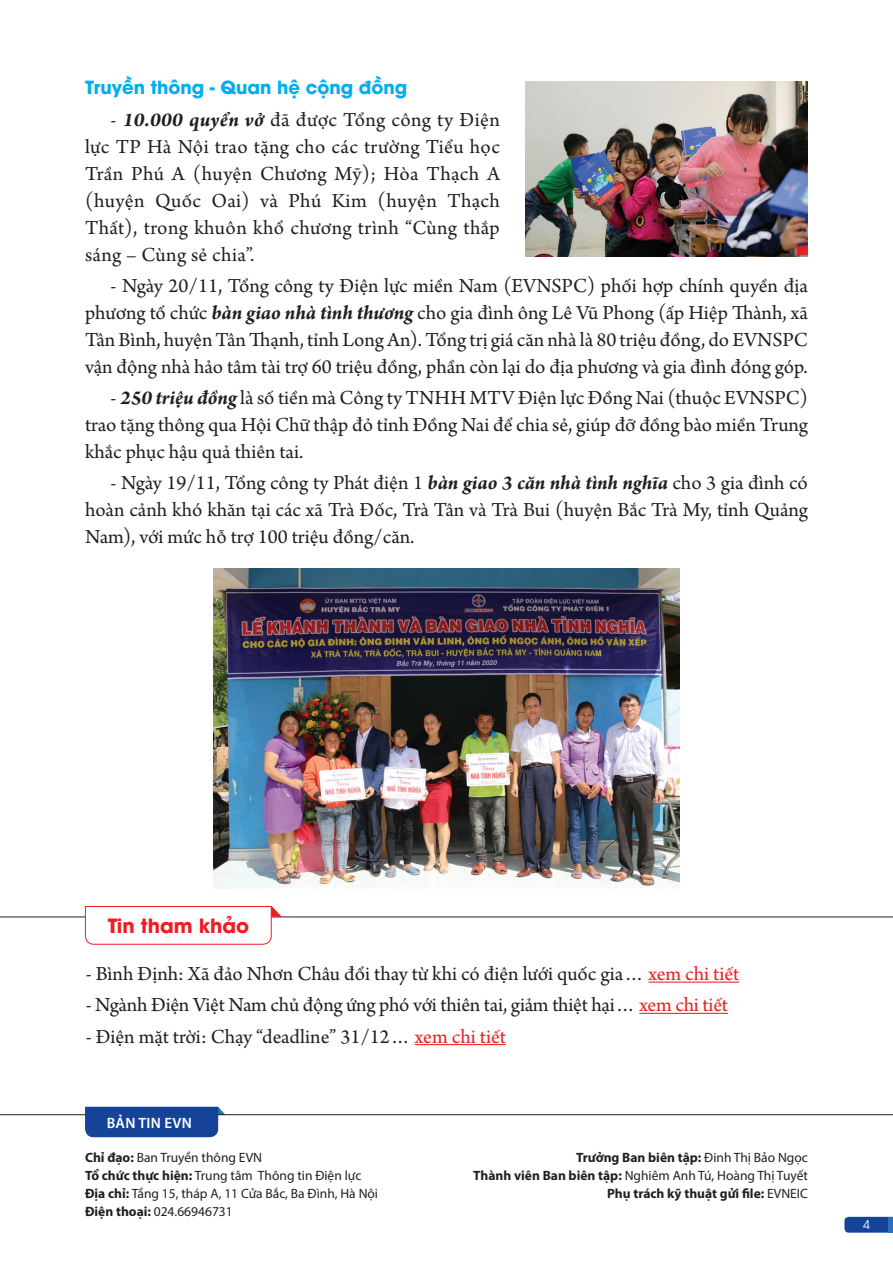
<style>
.page{position:relative;width:893px;height:1263px;background:#fff}
.page>*{position:absolute;margin:0;border:0;box-sizing:border-box;transform-origin:0 0}
.t1{font:21px/27px "Arno Pro";color:#231f20;text-align:justify}
.t2{font:700 19.5px "UTM Avo";color:#ee1d23}
.t3{font:700 18px "UTM Avo";color:#00aeef}
.t4{font:600 15px "Myriad Pro";letter-spacing:.02em;color:#fff}
.t5{font:13.5px/18px "Myriad Pro";color:#231f20}
.t6{font:700 13.5px/18px "Myriad Pro";color:#231f20;text-align:right}
.t7{font:12px "UTM Avo";color:#fff}
.s1{font-weight:700;font-style:italic}
.s2{color:#ee1d23}
.s3{font-weight:700}
.s4{font-weight:400}
</style>
<div class="page">
<svg style="left:844px;top:1217px;width:45px;height:16px"></svg>
<hr style="left:889px;top:1217px;width:4px;height:16px;background:#2972b9">
<img style="left:525px;top:81px;width:283px;height:175px">
<hr style="left:0;top:1114px;width:893px;height:1px;background:#231f20">
<div style="left:85px;top:1107px;width:140px;height:30px;background:#154398"></div>
<hr style="left:0;top:916px;width:893px;height:1px;background:#231f20">
<svg style="left:84px;top:906px;width:198px;height:39px"></svg>
<hr style="left:648px;top:981px;width:91px;height:2px;background:#ee1d23">
<hr style="left:639px;top:1013px;width:89px;height:1px;background:#ee1d23">
<hr style="left:415px;top:1044px;width:91px;height:1px;background:#ee1d23">
<img style="left:214px;top:569px;width:465px;height:319px">
<p class="t3" style="left:85px;top:73px;width:324px">Truyền thông - Quan hệ cộng đồng</p>
<p class="t1" style="left:85px;top:107px;width:416px;text-indent:26px">- <span class="s1">10.000 quyển vở</span> đã được Tổng công ty Điện lực TP Hà Nội trao tặng cho các trường Tiểu học Trần Phú A (huyện Chương Mỹ); Hòa Thạch A (huyện Quốc Oai) và Phú Kim (huyện Thạch Thất), trong khuôn khổ chương trình “Cùng thắp sáng – Cùng sẻ chia”.</p>
<p class="t1" style="left:85px;top:273px;width:724px;text-indent:26px">- Ngày 20/11, Tổng công ty Điện lực miền Nam (EVNSPC) phối hợp chính quyền địa phương tổ chức <span class="s1">bàn giao nhà tình thương</span> cho gia đình ông Lê Vũ Phong (ấp Hiệp Thành, xã Tân Bình, huyện Tân Thạnh, tỉnh Long An). Tổng trị giá căn nhà là 80 triệu đồng, do EVNSPC vận động nhà hảo tâm tài trợ 60 triệu đồng, phần còn lại do địa phương và gia đình đóng góp.</p>
<p class="t1" style="left:85px;top:385px;width:724px;text-indent:25px">- <span class="s1">250 triệu đồng</span> là số tiền mà Công ty TNHH MTV Điện lực Đồng Nai (thuộc EVNSPC) trao tặng thông qua Hội Chữ thập đỏ tỉnh Đồng Nai để chia sẻ, giúp đỡ đồng bào miền Trung khắc phục hậu quả thiên tai.</p>
<p class="t1" style="left:85px;top:471px;width:724px;text-indent:26px">- Ngày 19/11, Tổng công ty Phát điện 1 <span class="s1">bàn giao 3 căn nhà tình nghĩa</span> cho 3 gia đình có hoàn cảnh khó khăn tại các xã Trà Đốc, Trà Tân và Trà Bui (huyện Bắc Trà My, tỉnh Quảng Nam), với mức hỗ trợ 100 triệu đồng/căn.</p>
<p class="t2" style="left:108px;top:909px;width:143px">Tin tham khảo</p>
<p class="t1" style="left:86px;top:961px;width:655px">- Bình Định: Xã đảo Nhơn Châu đổi thay từ khi có điện lưới quốc gia… <span class="s2">xem chi tiết</span></p>
<p class="t1" style="left:86px;top:992px;width:644px">- Ngành Điện Việt Nam chủ động ứng phó với thiên tai, giảm thiệt hại… <span class="s2">xem chi tiết</span></p>
<p class="t1" style="left:86px;top:1024px;width:422px">- Điện mặt trời: Chạy “deadline” 31/12… <span class="s2">xem chi tiết</span></p>
<p class="t4" style="left:107px;top:1113px;width:85px">Bản tin EVN</p>
<p class="t5" style="left:85px;top:1148px;width:295px"><span class="s3">Chỉ đạo:</span> Ban Truyền thông EVN<br><span class="s3">Tổ chức thực hiện:</span> Trung tâm Thông tin Điện lực <span class="s3">Địa chỉ:</span> Tầng 15, tháp A, 11 Cửa Bắc, Ba Đình, Hà Nội <span class="s3">Điện thoại:</span> 024.66946731</p>
<p class="t6" style="left:473px;top:1148px;width:336px">Trưởng Ban biên tập: <span class="s4">Đinh Thị Bảo Ngọc<br></span>Thành viên Ban biên tập: <span class="s4">Nghiêm Anh Tú, Hoàng Thị Tuyết<br></span>Phụ trách kỹ thuật gửi file: <span class="s4">EVNEIC</span></p>
<p class="t7" style="left:863px;top:1215px;width:8px">4</p>
</div>
